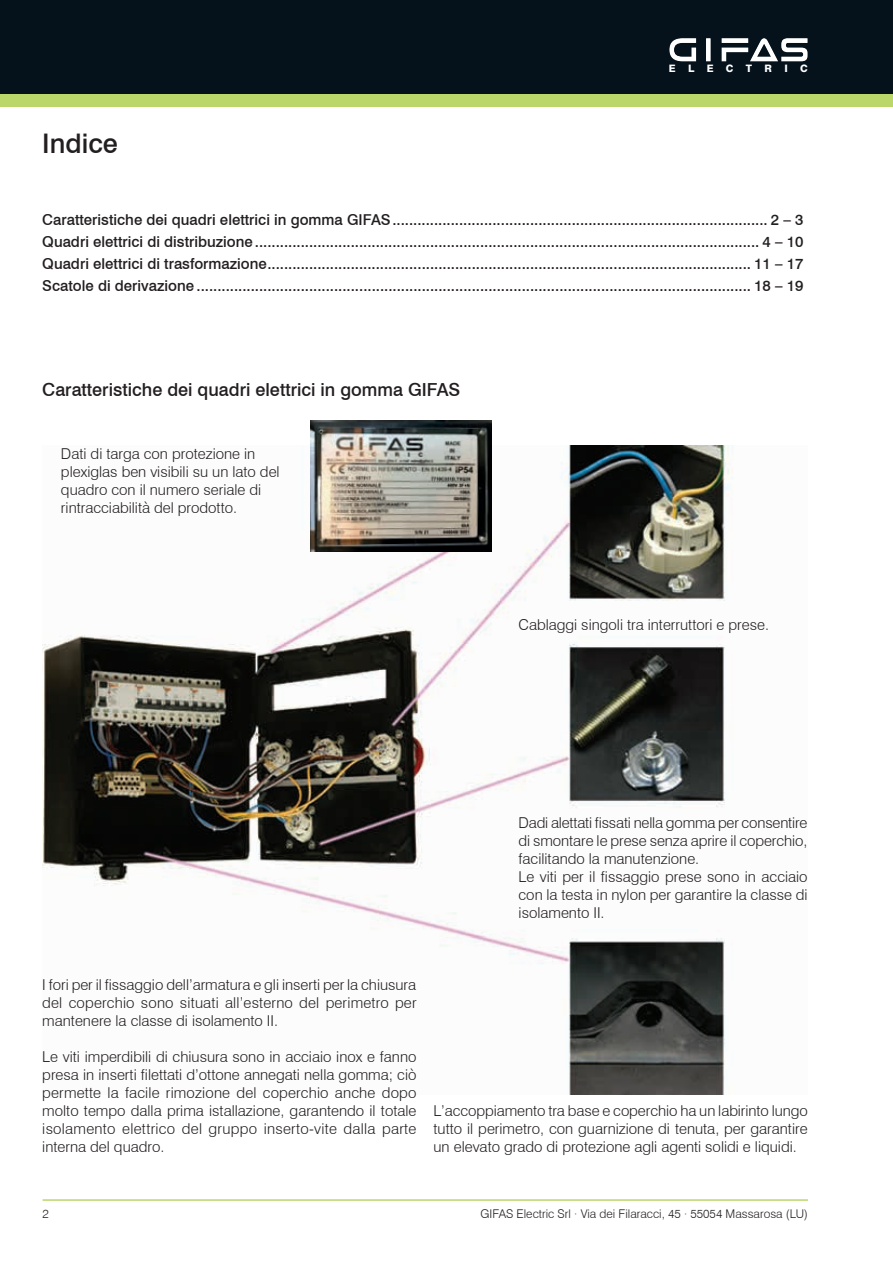
<style>
.page{position:relative;width:893px;height:1263px;background:#fff}
.page>*{position:absolute;margin:0;border:0;box-sizing:border-box;transform-origin:0 0}
.t1{font:500 27px "Swiss 721 BT";color:#231f20}
.t2{font:500 18px "Swiss 721 BT";color:#231f20}
.t3{font:300 15px/18px "Swiss 721 BT";color:#231f20;text-align:justify}
.t4{font:500 15px/22.2px "Swiss 721 BT";color:#231f20;text-align:justify}
.t5{font:300 12px "Swiss 721 BT";color:#231f20}
.t6{font:800 10.2px "Swiss 721 BT";letter-spacing:1.21em;color:#fff}
</style>
<div class="page">
<div style="left:0;top:89px;width:893px;height:17px;background:#bbd76a"></div>
<div style="left:0;top:0;width:893px;height:94px;background:#05111b"></div>
<hr style="left:43px;top:1199px;width:765px;height:2px;background:#bbd76a">
<svg style="left:669px;top:38px;width:27px;height:23px"></svg>
<svg style="left:722px;top:38px;width:85px;height:23px"></svg>
<svg style="left:706px;top:38px;width:5px;height:23px"></svg>
<hr style="left:706px;top:39px;width:4px;height:22px;background:#fff">
<img style="left:42px;top:446px;width:691px;height:648px">
<img style="left:310px;top:420px;width:182px;height:132px">
<h1 class="t1" style="left:42px;top:133px;width:77px">Indice</h1>
<p class="t6" style="left:669px;top:64px;width:141px">ELECTRIC</p>
<p class="t4" style="left:42px;top:210px;width:763px">Caratteristiche dei quadri elettrici in gomma GIFAS .......................................................................................... 2 – 3<br>Quadri elettrici di distribuzione ......................................................................................................................... 4 – 10<br>Quadri elettrici di trasformazione .................................................................................................................... 11 – 17<br>Scatole di derivazione ..................................................................................................................................... 18 – 19</p>
<p class="t2" style="left:42px;top:383px;width:420px">Caratteristiche dei quadri elettrici in gomma GIFAS</p>
<p class="t3" style="left:61px;top:446px;width:220px;text-align:left">Dati di targa con protezione in plexiglas ben visibili su un lato del quadro con il numero seriale di rintracciabilità del prodotto.</p>
<p class="t3" style="left:519px;top:617px;width:252px">Cablaggi singoli tra interruttori e prese.</p>
<p class="t3" style="left:519px;top:815px;width:291px;text-align:left">Dadi alettati fissati nella gomma per consentire di smontare le prese senza aprire il coperchio, facilitando la manutenzione.<br>Le viti per il fissaggio prese sono in acciaio con la testa in nylon per garantire la classe di isolamento II.</p>
<p class="t3" style="left:42px;top:977px;width:376px">I fori per il fissaggio dell’armatura e gli inserti per la chiusura del coperchio sono situati all’esterno del perimetro per mantenere la classe di isolamento II.</p>
<p class="t3" style="left:42px;top:1049px;width:376px">Le viti imperdibili di chiusura sono in acciaio inox e fanno presa in inserti filettati d’ottone annegati nella gomma; ciò permette la facile rimozione del coperchio anche dopo molto tempo dalla prima istallazione, garantendo il totale isolamento elettrico del gruppo inserto- vite dalla parte interna del quadro.</p>
<p class="t3" style="left:434px;top:1103px;width:376px">L’accoppiamento tra base e coperchio ha un labirinto lungo tutto il perimetro, con guarnizione di tenuta, per garantire un elevato grado di protezione agli agenti solidi e liquidi.</p>
<p class="t5" style="left:43px;top:1209px;width:8px">2</p>
<p class="t5" style="left:481px;top:1209px;width:329px">GIFAS Electric Srl · Via dei Filaracci, 45 · 55054 Massarosa (LU)</p>
</div>
